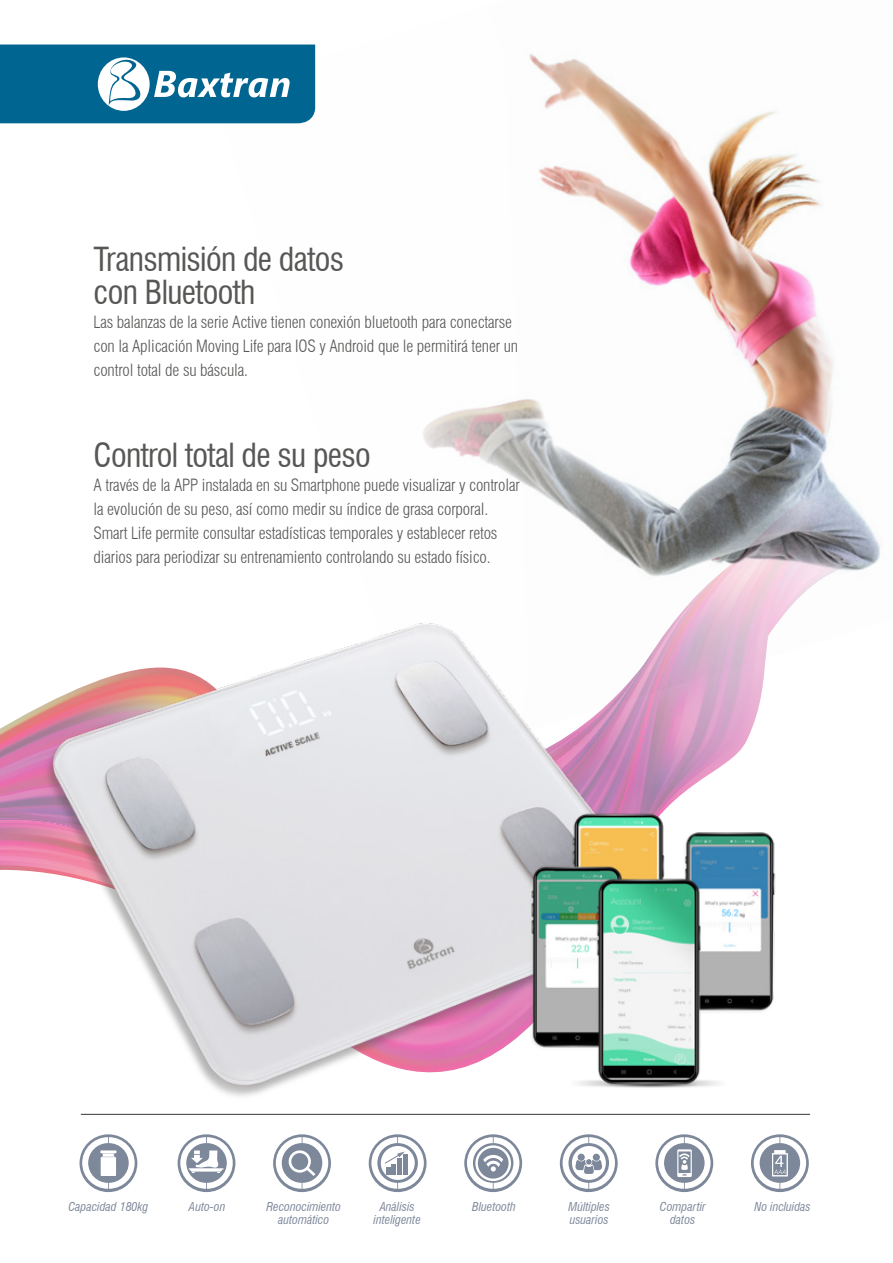
<style>
.page{position:relative;width:893px;height:1263px;background:#fff}
.page>*{position:absolute;margin:0;border:0;box-sizing:border-box;transform-origin:0 0}
.TITULAR_PEQ{font:condensed 32.4px "Swiss 721 BT";letter-spacing:-.02em;color:#575756}
.cos_texte_capçal{font:300 condensed 16.5px/24px "Swiss 721 BT";letter-spacing:-.01em;color:#575756}
.PEU_DE_FOTO{font:italic condensed 12px/13.5px "Swiss 721 BT";color:#7e889b;text-align:center}
</style>
<div class="page">
<svg style="left:0;top:713px;width:28px;height:158px;background:#d886ab"></svg>
<img style="left:28px;top:667px;width:654px;height:448px">
<img style="left:512px;top:764px;width:264px;height:330px">
<hr style="left:81px;top:1114px;width:729px;height:1px;background:#353835">
<img style="left:212px;top:44px;width:669px;height:720px">
<svg style="left:0;top:45px;width:315px;height:78px;background:#247aa0"></svg>
<svg style="left:369px;top:1134px;width:58px;height:58px"></svg>
<svg style="left:560px;top:1134px;width:58px;height:58px"></svg>
<svg style="left:464px;top:1134px;width:58px;height:58px"></svg>
<svg style="left:273px;top:1134px;width:58px;height:58px"></svg>
<svg style="left:178px;top:1134px;width:57px;height:58px"></svg>
<svg style="left:80px;top:1134px;width:57px;height:58px"></svg>
<svg style="left:751px;top:1134px;width:58px;height:58px"></svg>
<svg style="left:655px;top:1134px;width:58px;height:58px"></svg>
<p class="TITULAR_PEQ" style="left:94px;top:240px;width:252px">Transmisión de datos</p>
<p class="TITULAR_PEQ" style="left:94px;top:272px;width:163px">con Bluetooth</p>
<p class="cos_texte_capçal" style="left:94px;top:309px;width:426px">Las balanzas de la serie Active tienen conexión bluetooth para conectarse con la Aplicación Moving Life para IOS y Android que le permitirá tener un control total de su báscula.</p>
<p class="TITULAR_PEQ" style="left:94px;top:436px;width:279px">Control total de su peso</p>
<p class="cos_texte_capçal" style="left:94px;top:473px;width:428px">A través de la APP instalada en su Smartphone puede visualizar y controlar la evolución de su peso, así como medir su índice de grasa corporal.</p>
<p class="cos_texte_capçal" style="left:94px;top:521px;width:405px">Smart Life permite consultar estadísticas temporales y establecer retos diarios para periodizar su entrenamiento controlando su estado físico.</p>
<p class="PEU_DE_FOTO" style="left:68px;top:1200px;width:82px">Capacidad 180kg</p>
<p class="PEU_DE_FOTO" style="left:266px;top:1200px;width:76px">Reconocimiento automático</p>
<p class="PEU_DE_FOTO" style="left:380px;top:1200px;width:37px">Análisis</p>
<p class="PEU_DE_FOTO" style="left:472px;top:1200px;width:45px">Bluetooth</p>
<p class="PEU_DE_FOTO" style="left:568px;top:1200px;width:43px;text-align:left">Múltiples usuarios</p>
<p class="PEU_DE_FOTO" style="left:660px;top:1200px;width:48px">Compartir</p>
<p class="PEU_DE_FOTO" style="left:189px;top:1200px;width:38px">Auto-on</p>
<p class="PEU_DE_FOTO" style="left:754px;top:1200px;width:58px">No incluidas</p>
<p class="PEU_DE_FOTO" style="left:374px;top:1213px;width:49px">inteligente</p>
<p class="PEU_DE_FOTO" style="left:670px;top:1213px;width:27px">datos</p>
</div>
